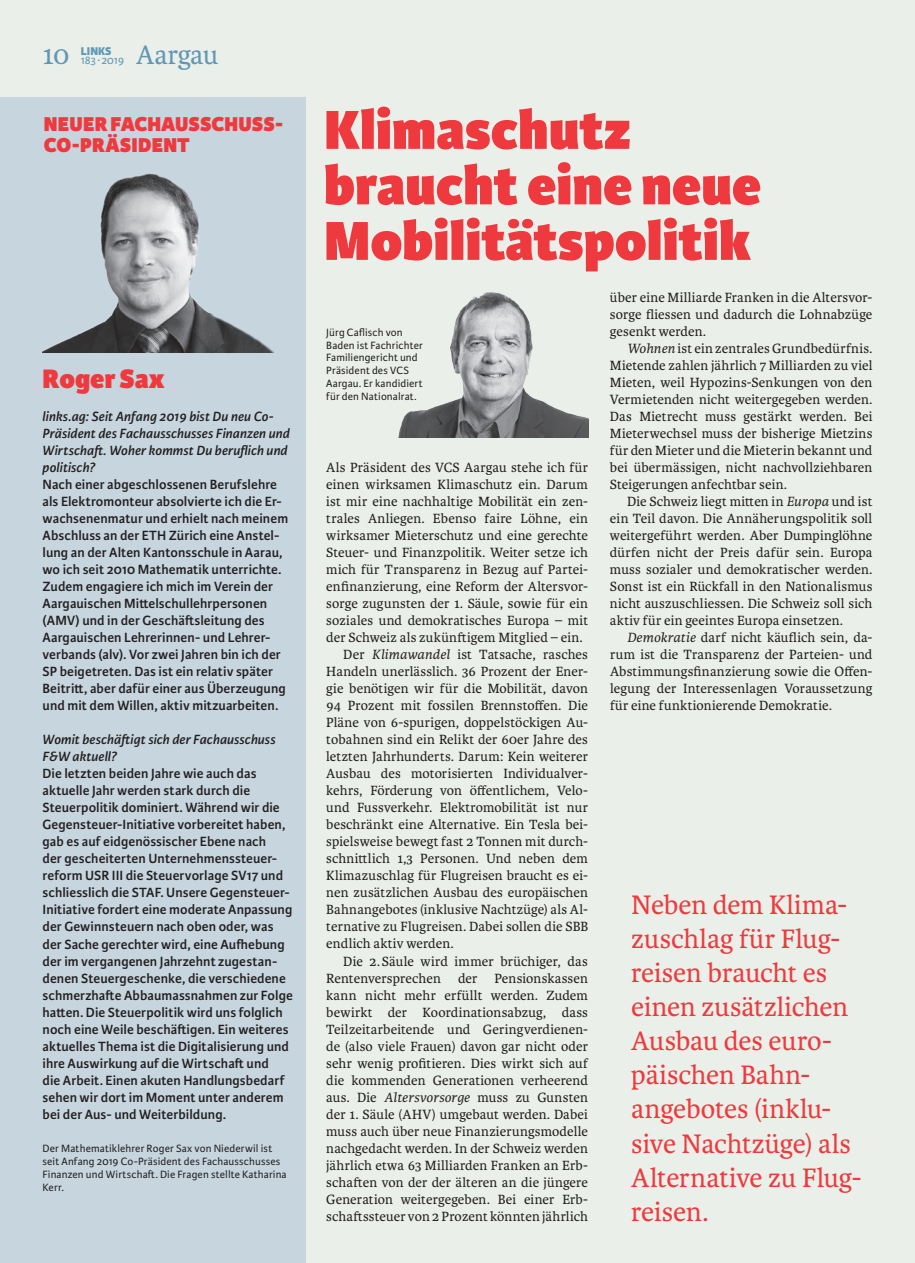
<style>
.page{position:relative;width:915px;height:1263px;background:#fff}
.page>*{position:absolute;margin:0;border:0;box-sizing:border-box;transform-origin:0 0}
.t1{font:800 58.5px/55.5px "Karmina Sans";color:#ee3a3e}
.t2{font:28.5px/34px "Karmina";letter-spacing:-.005em;color:#ee3a3e}
.t3{font:28.5px "Karmina";letter-spacing:-.005em;color:#6197b5}
.t4{font:800 28.5px "Karmina Sans";letter-spacing:.005em;color:#ee3a3e}
.t5{font:800 21.3px/21.3px "Karmina Sans";letter-spacing:.005em;color:#ee3a3e}
.t6{font:14.25px/17px "Karmina";letter-spacing:.01em;color:#231f20;text-align:justify}
.t7{font:600 14.25px/17px "Karmina Sans";letter-spacing:.005em;color:#231f20}
.t8{font:italic 600 14.25px/17px "Karmina Sans";letter-spacing:.005em;color:#231f20}
.t9{font:12px "Karmina Sans";letter-spacing:-.02em;color:#6197b5}
.t10{font:800 12px "Karmina Sans";color:#6197b5}
.t11{font:11.25px/12.8px "Karmina Sans";letter-spacing:.015em;color:#231f20}
.s1{font-style:italic}
</style>
<div class="page">
<div style="left:0;top:0;width:914px;height:1263px;background:#eaf0e9"></div>
<div style="left:0;top:98px;width:305px;height:1165px;background:#c6d5de"></div>
<img style="left:398px;top:292px;width:190px;height:146px">
<img style="left:43px;top:173px;width:230px;height:180px">
<p class="t9" style="left:81px;top:53px;width:45px">183 ∙ 2019</p>
<h2 class="t3" style="left:136px;top:39px;width:84px">Aargau</h2>
<h2 class="t3" style="left:43px;top:39px;width:28px">10</h2>
<p class="t10" style="left:81px;top:44px;width:32px">LINKS</p>
<h3 class="t5" style="left:44px;top:114px;width:241px">NEUER FACHAUSSCHUSS-<br>CO-PRÄSIDENT</h3>
<h2 class="t4" style="left:43px;top:362px;width:124px">Roger Sax</h2>
<p class="t8" style="left:43px;top:408px;width:248px">links.ag: Seit Anfang 2019 bist Du neu Co-Präsident des Fachausschusses Finanzen und Wirtschaft. Woher kommst Du beruflich und politisch?</p>
<p class="t7" style="left:43px;top:476px;width:247px">Nach einer abgeschlossenen Berufslehre als Elektromonteur absolvierte ich die Er&shy;wachsenenmatur und erhielt nach meinem Abschluss an der ETH Zürich eine Anstel&shy;lung an der Alten Kantonsschule in Aarau, wo ich seit 2010 Mathematik unterrichte.<br>Zudem engagiere ich mich im Verein der Aargauischen Mittelschullehrpersonen (AMV) und in der Geschäftsleitung des Aargauischen Lehrerinnen- und Lehrer&shy;verbands (alv). Vor zwei Jahren bin ich der SP beigetreten. Das ist ein relativ später Beitritt, aber dafür einer aus Überzeugung und mit dem Willen, aktiv mitzuarbeiten.</p>
<p class="t8" style="left:43px;top:731px;width:234px">Womit beschäftigt sich der Fachausschuss<br>F&amp;W aktuell?</p>
<p class="t7" style="left:43px;top:765px;width:252px">Die letzten beiden Jahre wie auch das aktuelle Jahr werden stark durch die Steuerpolitik dominiert. Während wir die Gegensteuer-Initiative vorbereitet haben, gab es auf eidgenössischer Ebene nach<br>der gescheiterten Unternehmenssteuer&shy;reform USR III die Steuervorlage SV17 und schliesslich die STAF. Unsere Gegensteuer-Initiative fordert eine moderate Anpassung der Gewinnsteuern nach oben oder, was der Sache gerechter wird, eine Aufhebung der im vergangenen Jahrzehnt zugestan&shy;denen Steuergeschenke, die verschiedene schmerzhafte Abbaumassnahmen zur Folge hatten. Die Steuerpolitik wird uns folglich noch eine Weile beschäftigen. Ein weiteres aktuelles Thema ist die Digitalisierung und ihre Auswirkung auf die Wirtschaft und<br>die Arbeit. Einen akuten Handlungsbedarf sehen wir dort im Moment unter anderem bei der Aus- und Weiterbildung.</p>
<p class="t11" style="left:43px;top:1142px;width:245px">Der Mathematiklehrer Roger Sax von Niederwil ist seit Anfang 2019 Co-Präsident des Fachausschusses Finanzen und Wirtschaft. Die Fragen stellte Katharina Kerr.</p>
<h1 class="t1" style="left:324px;top:104px;width:438px">Klimaschutz braucht eine neue<br>Mobilitätspolitik</h1>
<p class="t6" style="left:609px;top:289px;width:264px">über eine Milliarde Franken in die Altersvor&shy;sorge fliessen und dadurch die Lohnabzüge gesenkt werden.</p>
<p class="t6" style="left:609px;top:340px;width:264px;text-indent:17px"><span class="s1">Wohnen</span> ist ein zentrales Grundbedürfnis.<br>Mietende zahlen jährlich 7 Milliarden zu viel Mieten, weil Hypozins-Senkungen von den Vermietenden nicht weitergegeben werden.<br>Das Mietrecht muss gestärkt werden. Bei Mieterwechsel muss der bisherige Mietzins für den Mieter und die Mieterin bekannt und bei übermässigen, nicht nachvollziehbaren Steigerungen anfechtbar sein.</p>
<p class="t6" style="left:609px;top:493px;width:264px;text-indent:17px">Die Schweiz liegt mitten in <span class="s1">Europa</span> und ist ein Teil davon. Die Annäherungspolitik soll weitergeführt werden. Aber Dumpinglöhne dürfen nicht der Preis dafür sein. Europa muss sozialer und demokratischer werden.<br>Sonst ist ein Rückfall in den Nationalismus nicht auszuschliessen. Die Schweiz soll sich aktiv für ein geeintes Europa einsetzen.</p>
<p class="t6" style="left:609px;top:629px;width:264px;text-indent:17px"><span class="s1">Demokratie</span> darf nicht käuflich sein, da&shy;rum ist die Transparenz der Parteien- und Abstimmungsfinanzierung sowie die Offen&shy;legung der Interessenlagen Voraussetzung für eine funktionierende Demokratie.</p>
<p class="t11" style="left:326px;top:326px;width:98px">Jürg Caflisch von<br>Baden ist Fachrichter<br>Familiengericht und<br>Präsident des VCS<br>Aargau. Er kandidiert für den Nationalrat.</p>
<p class="t6" style="left:326px;top:459px;width:263px">Als Präsident des VCS Aargau stehe ich für</p>
<p class="t6" style="left:326px;top:476px;width:263px">einen wirksamen Klimaschutz ein. Darum</p>
<p class="t6" style="left:326px;top:493px;width:263px">ist mir eine nachhaltige Mobilität ein zen-</p>
<p class="t6" style="left:326px;top:510px;width:263px">trales Anliegen. Ebenso faire Löhne, ein</p>
<p class="t6" style="left:326px;top:527px;width:263px">wirksamer Mieterschutz und eine gerechte</p>
<p class="t6" style="left:326px;top:544px;width:263px">Steuer- und Finanzpolitik. Weiter setze ich</p>
<p class="t6" style="left:326px;top:561px;width:263px">mich für Transparenz in Bezug auf Partei-</p>
<p class="t6" style="left:326px;top:578px;width:263px">enfinanzierung, eine Reform der Altersvor-</p>
<p class="t6" style="left:326px;top:595px;width:263px">sorge zugunsten der 1. Säule, sowie für ein</p>
<p class="t6" style="left:326px;top:612px;width:263px">soziales und demokratisches Europa – mit</p>
<p class="t6" style="left:326px;top:629px;width:258px">der Schweiz als zukünftigem Mitglied – ein.</p>
<p class="t6" style="left:343px;top:646px;width:246px">Der <span class="s1">Klimawandel</span> ist Tatsache, rasches</p>
<p class="t6" style="left:326px;top:663px;width:263px">Handeln unerlässlich. 36 Prozent der Ener-</p>
<p class="t6" style="left:326px;top:680px;width:263px">gie benötigen wir für die Mobilität, davon</p>
<p class="t6" style="left:326px;top:697px;width:263px">94 Prozent mit fossilen Brennstoffen. Die</p>
<p class="t6" style="left:326px;top:714px;width:263px">Pläne von 6-spurigen, doppelstöckigen Au-</p>
<p class="t6" style="left:326px;top:731px;width:263px">tobahnen sind ein Relikt der 60er Jahre des</p>
<p class="t6" style="left:326px;top:748px;width:263px">letzten Jahrhunderts. Darum: Kein weiterer</p>
<p class="t6" style="left:326px;top:765px;width:263px">Ausbau des motorisierten Individualver-</p>
<p class="t6" style="left:326px;top:782px;width:262px">kehrs, Förderung von öffentlichem, Velo-</p>
<p class="t6" style="left:326px;top:799px;width:263px">und Fussverkehr. Elektromobilität ist nur</p>
<p class="t6" style="left:326px;top:816px;width:263px">beschränkt eine Alternative. Ein Tesla bei-</p>
<p class="t6" style="left:326px;top:833px;width:263px">spielsweise bewegt fast 2 Tonnen mit durch-</p>
<p class="t6" style="left:326px;top:850px;width:263px">schnittlich 1,3 Personen. Und neben dem</p>
<p class="t6" style="left:326px;top:867px;width:263px">Klimazuschlag für Flugreisen braucht es ei-</p>
<p class="t6" style="left:326px;top:884px;width:263px">nen zusätzlichen Ausbau des europäischen</p>
<p class="t6" style="left:326px;top:901px;width:263px">Bahnangebotes (inklusive Nachtzüge) als Al-</p>
<p class="t6" style="left:326px;top:918px;width:263px">ternative zu Flugreisen. Dabei sollen die SBB</p>
<p class="t6" style="left:326px;top:935px;width:129px">endlich aktiv werden.</p>
<p class="t6" style="left:343px;top:952px;width:246px">Die 2.Säule wird immer brüchiger, das</p>
<p class="t6" style="left:326px;top:970px;width:263px">Rentenversprechen der Pensionskassen</p>
<p class="t6" style="left:326px;top:987px;width:263px">kann nicht mehr erfüllt werden. Zudem</p>
<p class="t6" style="left:326px;top:1004px;width:263px">bewirkt der Koordinationsabzug, dass</p>
<p class="t6" style="left:326px;top:1021px;width:263px">Teilzeitarbeitende und Geringverdienen-</p>
<p class="t6" style="left:326px;top:1038px;width:263px">de (also viele Frauen) davon gar nicht oder</p>
<p class="t6" style="left:326px;top:1055px;width:263px">sehr wenig profitieren. Dies wirkt sich auf</p>
<p class="t6" style="left:326px;top:1072px;width:263px">die kommenden Generationen verheerend</p>
<p class="t6" style="left:326px;top:1089px;width:263px">aus. Die <span class="s1">Altersvorsorge</span> muss zu Gunsten</p>
<p class="t6" style="left:326px;top:1106px;width:263px">der 1. Säule (AHV) umgebaut werden. Dabei</p>
<p class="t6" style="left:326px;top:1123px;width:263px">muss auch über neue Finanzierungsmodelle</p>
<p class="t6" style="left:326px;top:1140px;width:263px">nachgedacht werden. In der Schweiz werden</p>
<p class="t6" style="left:326px;top:1157px;width:263px">jährlich etwa 63 Milliarden Franken an Erb-</p>
<p class="t6" style="left:326px;top:1174px;width:263px">schaften von der der älteren an die jüngere</p>
<p class="t6" style="left:326px;top:1191px;width:263px">Generation weitergegeben. Bei einer Erb-</p>
<p class="t6" style="left:326px;top:1208px;width:263px">schaftssteuer von 2 Prozent könnten jährlich</p>
<h2 class="t2" style="left:631px;top:888px;width:232px">Neben dem Klima&shy;zuschlag für Flug&shy;reisen braucht es einen zusätzlichen<br>Ausbau des euro&shy;päischen Bahn--- angebotes (inklu&shy;sive Nachtzüge) als<br>Alternative zu Flug&shy;reisen.</h2>
</div>
